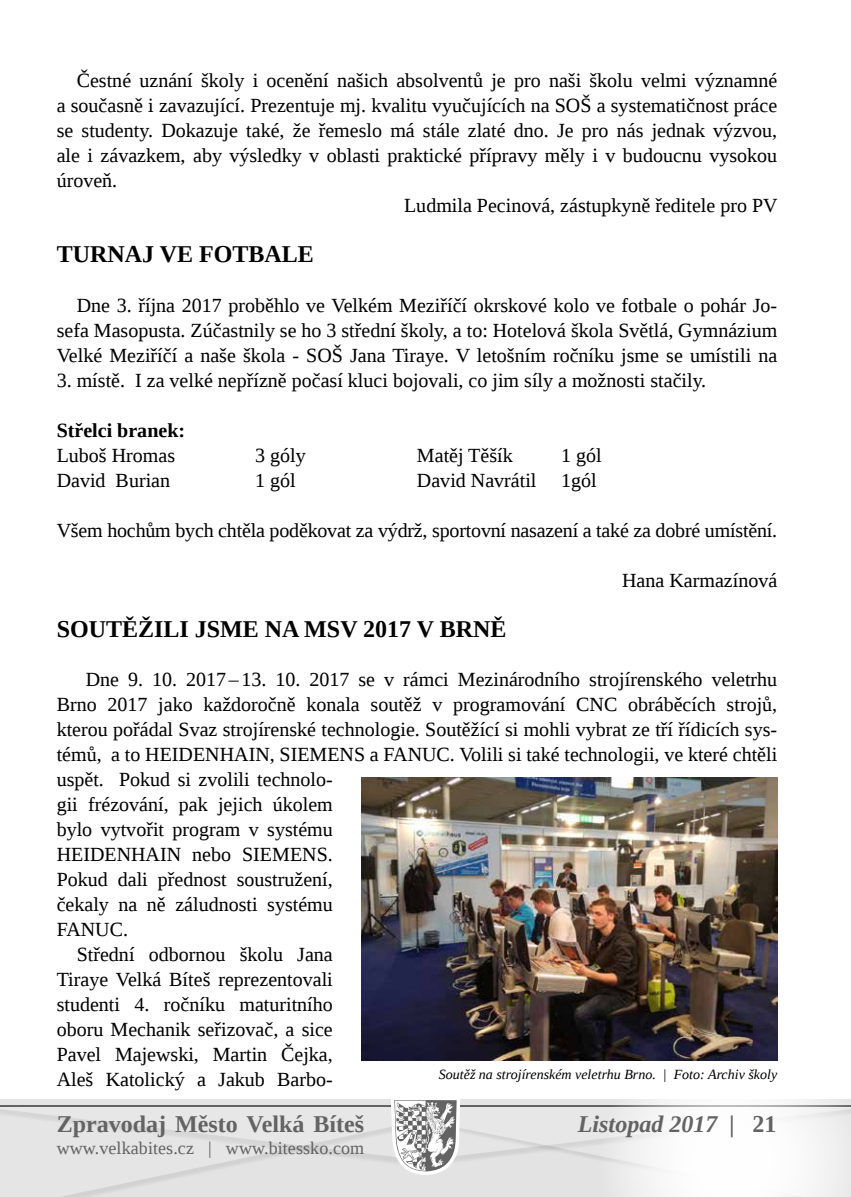
<style>
.page{position:relative;width:851px;height:1197px;background:#fff}
.page>*{position:absolute;margin:0;border:0;box-sizing:border-box;transform-origin:0 0}
.t1{font:700 24px "Liberation Serif";color:#000}
.t2{font:700 24px "Liberation Serif";color:#646363}
.t3{font:italic 700 24px "Liberation Serif";color:#646363}
.t4{font:20px/25px "Liberation Serif";color:#000;text-align:justify}
.t5{font:700 20px "Liberation Serif";color:#000}
.t6{font:18px "Liberation Serif";letter-spacing:.005em;color:#646363}
.t7{font:italic 14px "Liberation Serif";color:#000}
.s1{font-style:normal}
</style>
<div class="page">
<svg style="left:0;top:1099px;width:598px;height:97px;background:#ddd"></svg>
<svg style="left:598px;top:1027px;width:252px;height:169px"></svg>
<img style="left:361px;top:777px;width:416px;height:283px">
<p class="t4" style="left:77px;top:68px;width:702px">Čestné uznání školy i ocenění našich absolventů je pro naši školu velmi významné</p>
<p class="t4" style="left:57px;top:93px;width:722px">a současně i zavazující. Prezentuje mj. kvalitu vyučujících na SOŠ a systematičnost práce</p>
<p class="t4" style="left:57px;top:118px;width:722px">se studenty. Dokazuje také, že řemeslo má stále zlaté dno. Je pro nás jednak výzvou,</p>
<p class="t4" style="left:57px;top:143px;width:722px">ale i závazkem, aby výsledky v oblasti praktické přípravy měly i v budoucnu vysokou</p>
<p class="t4" style="left:57px;top:168px;width:62px">úroveň.</p>
<p class="t4" style="left:404px;top:193px;width:375px">Ludmila Pecinová, zástupkyně ředitele pro PV</p>
<p class="t1" style="left:57px;top:238px;width:258px">TURNAJ VE FOTBALE</p>
<p class="t4" style="left:57px;top:293px;width:722px;text-indent:20px">Dne 3. října 2017 proběhlo ve Velkém Meziříčí okrskové kolo ve fotbale o pohár Jo&shy;sefa Masopusta. Zúčastnily se ho 3 střední školy, a to: Hotelová škola Světlá, Gymnázium Velké Meziříčí a naše škola - SOŠ Jana Tiraye. V letošním ročníku jsme se umístili na</p>
<p class="t4" style="left:57px;top:367px;width:651px">3. místě. I za velké nepřízně počasí kluci bojovali, co jim síly a možnosti stačily.</p>
<p class="t5" style="left:57px;top:416px;width:130px">Střelci branek:</p>
<p class="t4" style="left:57px;top:442px;width:120px">Luboš Hromas</p>
<p class="t4" style="left:255px;top:442px;width:52px">3 góly</p>
<p class="t4" style="left:417px;top:442px;width:97px">Matěj Těšík</p>
<p class="t4" style="left:561px;top:442px;width:42px">1 gól</p>
<p class="t4" style="left:57px;top:467px;width:115px">David Burian</p>
<p class="t4" style="left:255px;top:467px;width:42px">1 gól</p>
<p class="t4" style="left:417px;top:467px;width:181px">David Navrátil 1gól</p>
<p class="t4" style="left:57px;top:517px;width:722px">Všem hochům bych chtěla poděkovat za výdrž, sportovní nasazení a také za dobré umístění.</p>
<p class="t4" style="left:622px;top:567px;width:156px">Hana Karmazínová</p>
<p class="t1" style="left:57px;top:612px;width:451px">SOUTĚŽILI JSME NA MSV 2017 V BRNĚ</p>
<p class="t4" style="left:86px;top:667px;width:692px">Dne 9. 10. 2017 –13. 10. 2017 se v rámci Mezinárodního strojírenského veletrhu</p>
<p class="t4" style="left:57px;top:692px;width:722px">Brno 2017 jako každoročně konala soutěž v programování CNC obráběcích strojů,</p>
<p class="t4" style="left:57px;top:717px;width:721px">kterou pořádal Svaz strojírenské technologie. Soutěžící si mohli vybrat ze tří řídicích sys-</p>
<p class="t4" style="left:57px;top:742px;width:722px">témů, a to HEIDENHAIN, SIEMENS a FANUC. Volili si také technologii, ve které chtěli</p>
<p class="t4" style="left:57px;top:766px;width:277px">uspět. Pokud si zvolili technolo-</p>
<p class="t4" style="left:57px;top:791px;width:277px">gii frézování, pak jejich úkolem</p>
<p class="t4" style="left:57px;top:816px;width:277px">bylo vytvořit program v systému</p>
<p class="t4" style="left:57px;top:841px;width:277px">HEIDENHAIN nebo SIEMENS.</p>
<p class="t4" style="left:57px;top:866px;width:277px">Pokud dali přednost soustružení,</p>
<p class="t4" style="left:57px;top:891px;width:277px">čekaly na ně záludnosti systému</p>
<p class="t4" style="left:57px;top:916px;width:73px">FANUC.</p>
<p class="t4" style="left:77px;top:941px;width:257px">Střední odbornou školu Jana</p>
<p class="t4" style="left:57px;top:966px;width:277px">Tiraye Velká Bíteš reprezentovali</p>
<p class="t4" style="left:57px;top:991px;width:277px">studenti 4. ročníku maturitního</p>
<p class="t4" style="left:57px;top:1016px;width:277px">oboru Mechanik seřizovač, a sice</p>
<p class="t4" style="left:57px;top:1041px;width:277px">Pavel Majewski, Martin Čejka,</p>
<p class="t4" style="left:57px;top:1066px;width:277px">Aleš Katolický a Jakub Barbo-</p>
<p class="t7" style="left:439px;top:1064px;width:340px">Soutěž na strojírenském veletrhu Brno. | Foto: Archiv školy</p>
<p class="t2" style="left:57px;top:1107px;width:309px">Zpravodaj Město Velká Bíteš</p>
<p class="t6" style="left:57px;top:1135px;width:309px">www.velkabites.cz | www.bitessko.com</p>
<p class="t3" style="left:578px;top:1108px;width:200px">Listopad 2017 | <span class="s1">21</span></p>
</div>
